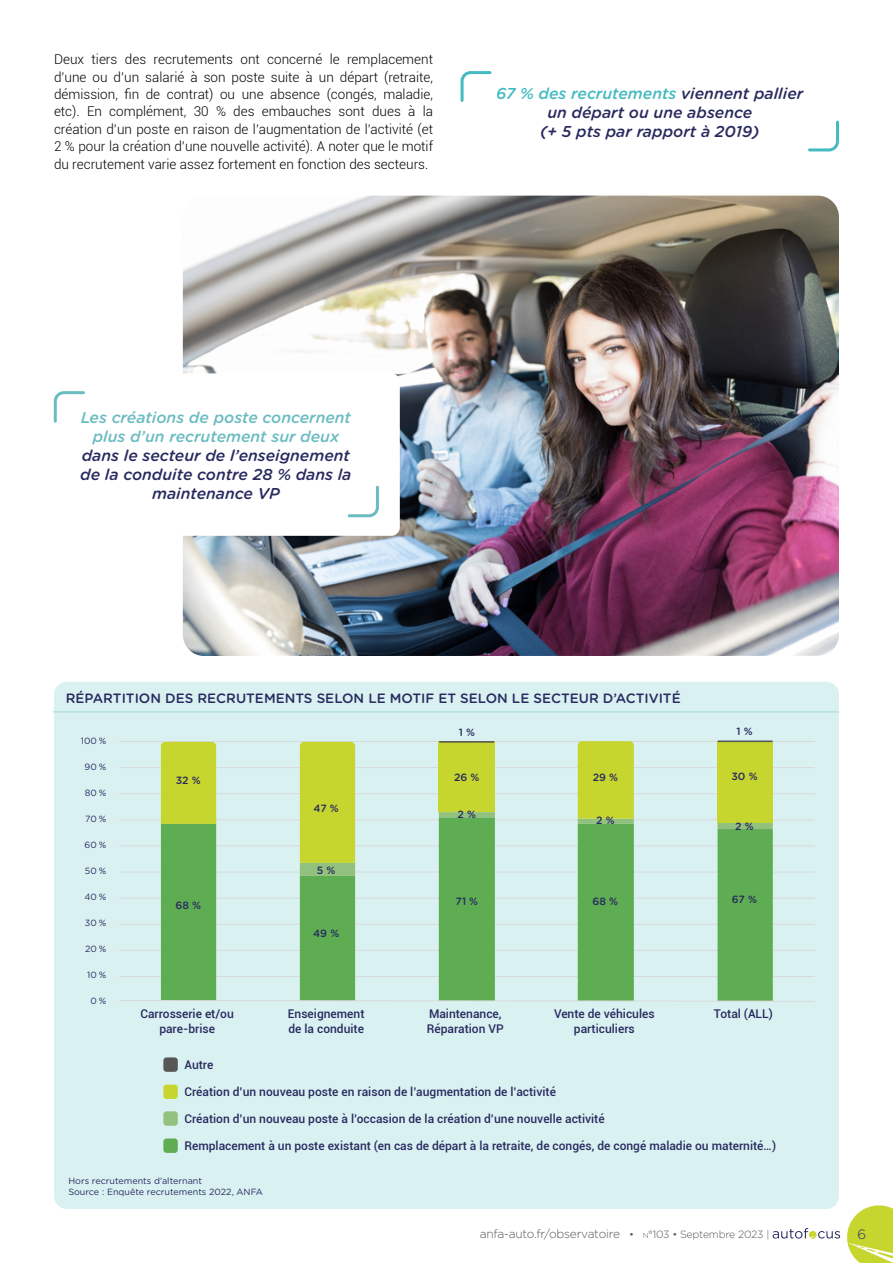
<style>
.page{position:relative;width:893px;height:1263px;background:#fff}
.page>*{position:absolute;margin:0;border:0;box-sizing:border-box;transform-origin:0 0}
.Note-texte{font:italic 500 15.75px/18.9px "Gotham Rounded";color:#282a5f;text-align:center}
.t1{font:300 13.5px/17.4px "Roboto";color:#000;text-align:justify}
.TITRE-tableau-light{font:500 13.5px "Gotham Rounded";color:#282a5f}
.t2{font:300 13.5px "Gotham";color:#282a5f}
.Légende{font:500 12px/14.4px "Roboto";color:#282a5f;text-align:center}
.t3{font:300 12px "Gotham";letter-spacing:-.02em;color:#575756}
.t4{font:500 10.5px "Gotham Rounded";color:#282a5f}
.t5{font:9px "Gotham Rounded";color:#282a5f}
.s1{color:#44bac1}
.s2{color:#6abcc1}
.s3{font-size:10.5px}
.s4{font-size:7.35px}
</style>
<div class="page">
<svg style="left:773px;top:1202px;width:120px;height:61px"></svg>
<div style="left:54px;top:682px;width:785px;height:527px;background:#daf1f2;border-radius:13px"></div>
<hr style="left:119px;top:741px;width:696px;height:1px;background:#d8dad9">
<hr style="left:119px;top:767px;width:696px;height:1px;background:#d8dad9">
<hr style="left:119px;top:793px;width:696px;height:1px;background:#d8dad9">
<hr style="left:119px;top:819px;width:696px;height:1px;background:#d8dad9">
<hr style="left:119px;top:845px;width:696px;height:1px;background:#d8dad9">
<hr style="left:119px;top:872px;width:696px;height:1px;background:#d8dad9">
<hr style="left:119px;top:898px;width:696px;height:1px;background:#d8dad9">
<hr style="left:119px;top:924px;width:696px;height:1px;background:#d8dad9">
<hr style="left:119px;top:950px;width:696px;height:1px;background:#d8dad9">
<hr style="left:119px;top:976px;width:696px;height:1px;background:#d8dad9">
<svg style="left:808px;top:120px;width:31px;height:32px"></svg>
<svg style="left:460px;top:71px;width:32px;height:31px"></svg>
<img style="left:183px;top:196px;width:656px;height:460px">
<svg style="left:183px;top:373px;width:217px;height:163px"></svg>
<svg style="left:346px;top:484px;width:34px;height:35px"></svg>
<svg style="left:53px;top:391px;width:32px;height:32px"></svg>
<svg style="left:161px;top:876px;width:612px;height:124px"></svg>
<hr style="left:717px;top:740px;width:56px;height:2px;background:#575756">
<svg style="left:119px;top:1000px;width:696px;height:2px"></svg>
<hr style="left:53px;top:712px;width:786px;height:1px;background:#a4d7db">
<div style="left:163px;top:1057px;width:15px;height:15px;background:#575756;border-radius:3px"></div>
<div style="left:163px;top:1084px;width:15px;height:15px;background:#c7d52f;border-radius:3px"></div>
<div style="left:163px;top:1111px;width:15px;height:15px;background:#91c17c;border-radius:3px"></div>
<div style="left:163px;top:1138px;width:15px;height:15px;background:#5ead52;border-radius:3px"></div>
<svg style="left:161px;top:741px;width:612px;height:135px"></svg>
<hr style="left:439px;top:741px;width:55px;height:2px;background:#575756">
<p class="t1" style="left:54px;top:50px;width:381px">Deux tiers des recrutements ont concerné le remplacement d’une ou d’un salarié à son poste suite à un départ (retraite, démission, fin de contrat) ou une absence (congés, maladie, etc). En complément, 30 % des embauches sont dues à la création d’un poste en raison de l’augmentation de l’activité (et 2 % pour la création d’une nouvelle activité). A noter que le motif du recrutement varie assez fortement en fonction des secteurs.</p>
<p class="Note-texte" style="left:496px;top:84px;width:309px"><span class="s1">67 % des recrutements</span> viennent pallier un départ ou une absence<br>(+ 5 pts par rapport à 2019)</p>
<p class="Note-texte" style="left:80px;top:407px;width:273px"><span class="s2">Les créations de poste concernent plus d’un recrutement sur deux </span>dans le secteur de l’enseignement de la conduite contre 28 % dans la maintenance VP</p>
<p class="TITRE-tableau-light" style="left:66px;top:689px;width:617px">RÉPARTITION DES RECRUTEMENTS SELON LE MOTIF ET SELON LE SECTEUR D’ACTIVITÉ</p>
<p class="t5" style="left:81px;top:734px;width:27px">100 %</p>
<p class="t5" style="left:85px;top:760px;width:23px">90 %</p>
<p class="t5" style="left:85px;top:786px;width:23px">80 %</p>
<p class="t5" style="left:85px;top:812px;width:23px">70 %</p>
<p class="t5" style="left:85px;top:838px;width:23px">60 %</p>
<p class="t5" style="left:85px;top:864px;width:23px">50 %</p>
<p class="t5" style="left:84px;top:890px;width:23px">40 %</p>
<p class="t5" style="left:85px;top:916px;width:23px">30 %</p>
<p class="t5" style="left:85px;top:942px;width:23px">20 %</p>
<p class="t5" style="left:87px;top:968px;width:21px">10 %</p>
<p class="t5" style="left:90px;top:994px;width:17px">0 %</p>
<p class="t4" style="left:176px;top:772px;width:26px">32 %</p>
<p class="t4" style="left:175px;top:898px;width:27px">68 %</p>
<p class="t4" style="left:314px;top:800px;width:27px">47 %</p>
<p class="t4" style="left:317px;top:863px;width:20px">5 %</p>
<p class="t4" style="left:313px;top:926px;width:28px">49 %</p>
<p class="t4" style="left:459px;top:724px;width:18px">1 %</p>
<p class="t4" style="left:454px;top:770px;width:27px">26 %</p>
<p class="t4" style="left:593px;top:770px;width:27px">29 %</p>
<p class="t4" style="left:596px;top:813px;width:20px">2 %</p>
<p class="t4" style="left:458px;top:807px;width:20px">2 %</p>
<p class="t4" style="left:455px;top:893px;width:24px">71 %</p>
<p class="t4" style="left:593px;top:893px;width:27px">68 %</p>
<p class="t4" style="left:736px;top:723px;width:18px">1 %</p>
<p class="t4" style="left:731px;top:769px;width:28px">30 %</p>
<p class="t4" style="left:735px;top:818px;width:20px">2 %</p>
<p class="t4" style="left:732px;top:892px;width:27px">67 %</p>
<p class="Légende" style="left:140px;top:1006px;width:95px">Carrosserie et/ou pare-brise</p>
<p class="Légende" style="left:288px;top:1006px;width:78px;text-align:left">Enseignement de la conduite</p>
<p class="Légende" style="left:427px;top:1006px;width:79px;text-align:left">Maintenance,<br>Réparation VP</p>
<p class="Légende" style="left:554px;top:1006px;width:102px">Vente de véhicules particuliers</p>
<p class="Légende" style="left:714px;top:1006px;width:61px">Total (ALL)</p>
<p class="Légende" style="left:184px;top:1057px;width:30px">Autre</p>
<p class="Légende" style="left:184px;top:1084px;width:373px">Création d’un nouveau poste en raison de l’augmentation de l’activité</p>
<p class="Légende" style="left:184px;top:1111px;width:422px">Création d’un nouveau poste à l’occasion de la création d’une nouvelle activité</p>
<p class="Légende" style="left:184px;top:1138px;width:593px">Remplacement à un poste existant (en cas de départ à la retraite, de congés, de congé maladie ou maternité…)</p>
<p class="t5" style="left:68px;top:1175px;width:135px">Hors recrutements d’alternant</p>
<p class="t5" style="left:68px;top:1186px;width:196px">Source : Enquête recrutements 2022, ANFA</p>
<p class="t3" style="left:480px;top:1226px;width:291px">anfa-auto.fr/observatoire <span class="s3">•</span> <span class="s4">n</span><span class="s3">°103 • Septembre 2023 |</span></p>
<p class="t2" style="left:857px;top:1225px;width:10px">6</p>
</div>
